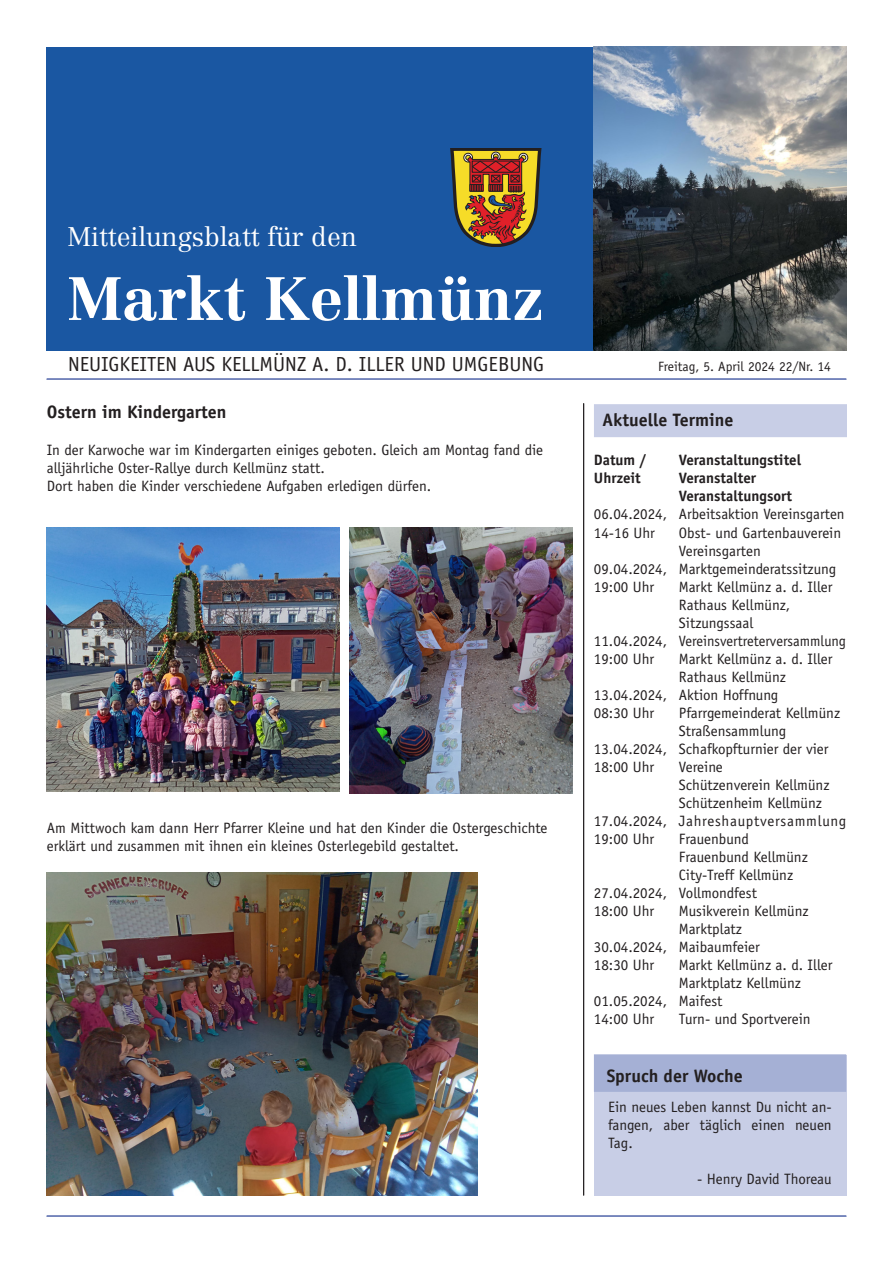
<style>
.page{position:relative;width:893px;height:1263px;background:#fff}
.page>*{position:absolute;margin:0;border:0;box-sizing:border-box;transform-origin:0 0}
.t1{font:700 60px "Centennial";color:#fff}
.t2{font:300 26.55px "Centennial";color:#fff}
.t3{font:20.4px "Officina Sans";color:#231f20}
.t4{font:700 18px "Officina Sans";color:#231f20}
.t5{font:15px/18px "Officina Sans";color:#231f20}
.t6{font:700 15px/18px "Officina Sans";color:#231f20}
.t7{font:15px "Officina Sans";letter-spacing:.045em;color:#231f20}
.t8{font:13.5px "Officina Sans";color:#231f20}
</style>
<div class="page">
<div style="left:47px;top:47px;width:547px;height:304px;background:#1a57a2"></div>
<svg style="left:450px;top:148px;width:92px;height:98px"></svg>
<hr style="left:583px;top:403px;width:1px;height:792px;background:#231f20">
<hr style="left:47px;top:378px;width:799px;height:2px;background:#7484bb">
<hr style="left:47px;top:1215px;width:799px;height:2px;background:#7484bb">
<div style="left:594px;top:404px;width:252px;height:33px;background:#c8cee6"></div>
<div style="left:594px;top:1055px;width:252px;height:140px;background:#c8cee6"></div>
<div style="left:594px;top:1054px;width:252px;height:38px;background:#a5b0d5"></div>
<img style="left:594px;top:47px;width:252px;height:304px">
<img style="left:47px;top:527px;width:293px;height:264px">
<img style="left:350px;top:527px;width:223px;height:266px">
<img style="left:47px;top:873px;width:430px;height:322px">
<h2 class="t2" style="left:68px;top:221px;width:291px">Mitteilungsblatt für den</h2>
<h1 class="t1" style="left:68px;top:263px;width:477px">Markt Kellmünz</h1>
<h3 class="t3" style="left:68px;top:352px;width:478px">NEUIGKEITEN AUS KELLMÜNZ A. D. ILLER UND UMGEBUNG</h3>
<p class="t8" style="left:658px;top:359px;width:175px">Freitag, 5. April 2024 22/Nr. 14</p>
<p class="t4" style="left:602px;top:409px;width:132px">Aktuelle Termine</p>
<p class="t6" style="left:594px;top:451px;width:54px">Datum /</p>
<p class="t6" style="left:679px;top:451px;width:124px">Veranstaltungstitel</p>
<p class="t6" style="left:594px;top:469px;width:48px">Uhrzeit</p>
<p class="t6" style="left:679px;top:469px;width:115px">Veranstalter<br>Veranstaltungsort</p>
<p class="t5" style="left:594px;top:505px;width:252px">06.04.2024, Arbeitsaktion Vereinsgarten<br>14-16 Uhr</p>
<p class="t4" style="left:47px;top:400px;width:181px">Ostern im Kindergarten</p>
<p class="t5" style="left:47px;top:441px;width:498px">In der Karwoche war im Kindergarten einiges geboten. Gleich am Montag fand die alljährliche Oster-Rallye durch Kellmünz statt.<br>Dort haben die Kinder verschiedene Aufgaben erledigen dürfen.</p>
<p class="t5" style="left:679px;top:523px;width:164px">Obst- und Gartenbauverein</p>
<p class="t5" style="left:679px;top:541px;width:84px">Vereinsgarten</p>
<p class="t5" style="left:594px;top:559px;width:244px">09.04.2024, Marktgemeinderatssitzung</p>
<p class="t5" style="left:594px;top:577px;width:62px">19:00 Uhr</p>
<p class="t5" style="left:679px;top:577px;width:155px">Markt Kellmünz a. d. Iller</p>
<p class="t5" style="left:679px;top:595px;width:113px">Rathaus Kellmünz,</p>
<p class="t5" style="left:679px;top:613px;width:76px">Sitzungssaal</p>
<p class="t5" style="left:594px;top:631px;width:254px">11.04.2024, Vereinsvertreterversammlung</p>
<p class="t5" style="left:594px;top:649px;width:62px">19:00 Uhr</p>
<p class="t5" style="left:679px;top:649px;width:155px">Markt Kellmünz a. d. Iller</p>
<p class="t5" style="left:679px;top:667px;width:108px">Rathaus Kellmünz</p>
<p class="t5" style="left:594px;top:685px;width:186px">13.04.2024, Aktion Hoffnung</p>
<p class="t5" style="left:594px;top:703px;width:62px">08:30 Uhr</p>
<p class="t5" style="left:679px;top:703px;width:163px">Pfarrgemeinderat Kellmünz</p>
<p class="t5" style="left:679px;top:721px;width:109px">Straßensammlung</p>
<p class="t5" style="left:594px;top:739px;width:236px">13.04.2024, Schafkopfturnier der vier</p>
<p class="t5" style="left:594px;top:757px;width:62px">18:00 Uhr</p>
<p class="t5" style="left:679px;top:757px;width:45px">Vereine</p>
<p class="t5" style="left:679px;top:775px;width:152px">Schützenverein Kellmünz</p>
<p class="t5" style="left:679px;top:793px;width:145px">Schützenheim Kellmünz</p>
<p class="t7" style="left:594px;top:812px;width:254px">17.04.2024, Jahreshauptversammlung</p>
<p class="t5" style="left:594px;top:829px;width:62px">19:00 Uhr</p>
<p class="t5" style="left:679px;top:829px;width:72px">Frauenbund</p>
<p class="t5" style="left:679px;top:847px;width:130px">Frauenbund Kellmünz</p>
<p class="t5" style="left:679px;top:865px;width:116px">City-Treff Kellmünz</p>
<p class="t5" style="left:594px;top:883px;width:165px">27.04.2024, Vollmondfest</p>
<p class="t5" style="left:594px;top:901px;width:62px">18:00 Uhr</p>
<p class="t5" style="left:679px;top:901px;width:131px">Musikverein Kellmünz</p>
<p class="t5" style="left:679px;top:919px;width:65px">Marktplatz</p>
<p class="t5" style="left:594px;top:937px;width:167px">30.04.2024, Maibaumfeier</p>
<p class="t5" style="left:594px;top:955px;width:62px">18:30 Uhr</p>
<p class="t5" style="left:679px;top:955px;width:155px">Markt Kellmünz a. d. Iller</p>
<p class="t5" style="left:679px;top:973px;width:123px">Marktplatz Kellmünz</p>
<p class="t5" style="left:594px;top:991px;width:130px">01.05.2024, Maifest</p>
<p class="t5" style="left:594px;top:1009px;width:62px">14:00 Uhr</p>
<p class="t5" style="left:679px;top:1009px;width:133px">Turn- und Sportverein</p>
<p class="t5" style="left:47px;top:819px;width:502px">Am Mittwoch kam dann Herr Pfarrer Kleine und hat den Kinder die Ostergeschichte erklärt und zusammen mit ihnen ein kleines Osterlegebild gestaltet.</p>
<p class="t4" style="left:607px;top:1065px;width:138px">Spruch der Woche</p>
<p class="t5" style="left:608px;top:1098px;width:225px;text-align:justify">Ein neues Leben kannst Du nicht an&shy;fangen, aber täglich einen neuen Tag.</p>
<p class="t5" style="left:697px;top:1170px;width:136px">- Henry David Thoreau</p>
</div>
